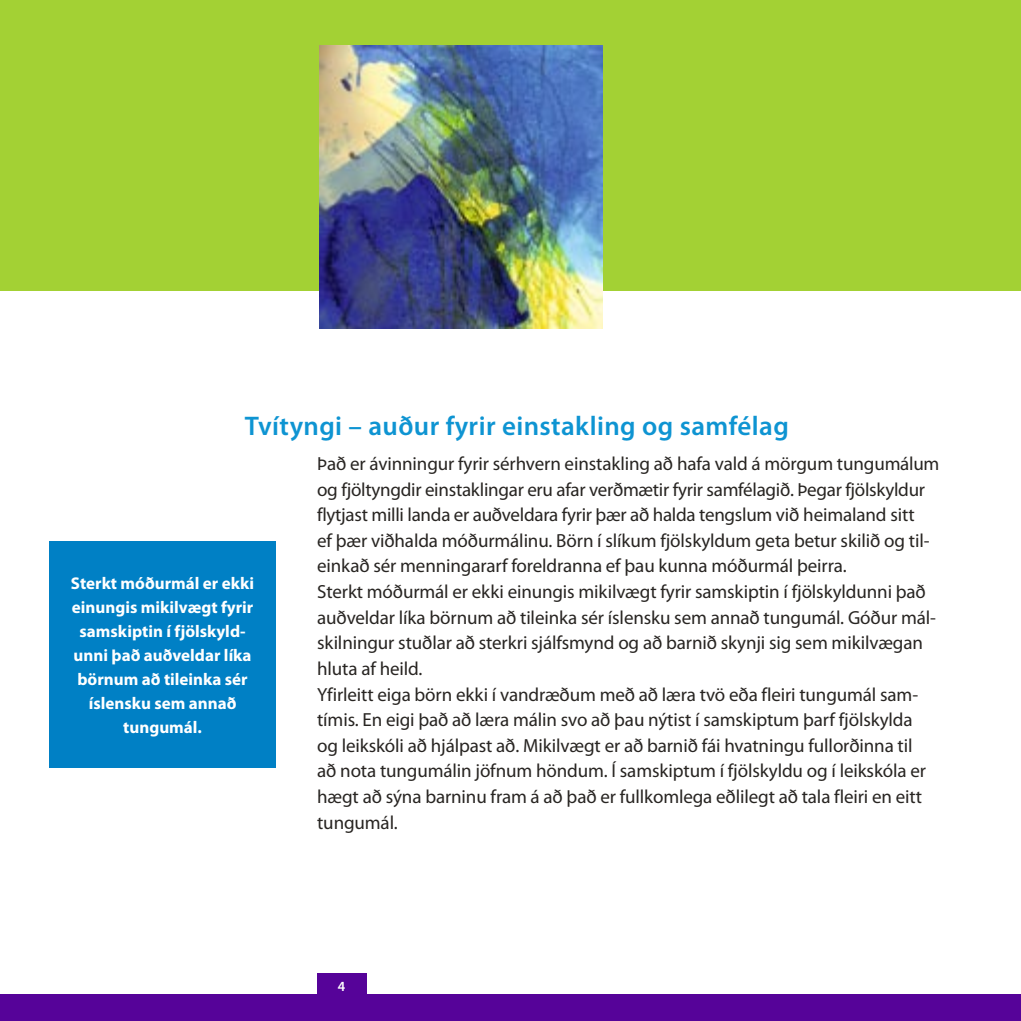
<style>
.page{position:relative;width:1021px;height:1021px;background:#fff}
.page>*{position:absolute;margin:0;border:0;box-sizing:border-box;transform-origin:0 0}
.t1{font:600 27px "Myriad Pro";letter-spacing:.015em;color:#0e94d2}
.t2{font:19px/25.6px "Myriad Pro";letter-spacing:-.005em;color:#282522}
.t3{font:700 17px/24px "Myriad Pro";color:#fff;text-align:center}
.t4{font:600 14px "Myriad Pro";color:#fff}
</style>
<div class="page">
<div style="left:49px;top:541px;width:227px;height:226px;background:#0080c5"></div>
<div style="left:0;top:0;width:1020px;height:291px;background:#a3d134"></div>
<div style="left:317px;top:973px;width:49px;height:46px;background:#560399"></div>
<div style="left:0;top:994px;width:1020px;height:26px;background:#560399"></div>
<img style="left:319px;top:45px;width:283px;height:284px">
<h1 class="t1" style="left:245px;top:411px;width:545px">Tvítyngi – auður fyrir einstakling og samfélag</h1>
<p class="t3" style="left:71px;top:571px;width:185px">Sterkt móðurmál er ekki einungis mikilvægt fyrir samskiptin í fjölskyld&shy;unni það auðveldar líka börnum að tileinka sér íslensku sem annað tungumál.</p>
<p class="t2" style="left:317px;top:451px;width:623px">Það er ávinningur fyrir sérhvern einstakling að hafa vald á mörgum tungumálum og fjöltyngdir einstaklingar eru afar verðmætir fyrir samfélagið. Þegar fjölskyldur flytjast milli landa er auðveldara fyrir þær að halda tengslum við heimaland sitt<br>ef þær viðhalda móðurmálinu. Börn í slíkum fjölskyldum geta betur skilið og til&shy;einkað sér menningararf foreldranna ef þau kunna móðurmál þeirra.<br>Sterkt móðurmál er ekki einungis mikilvægt fyrir samskiptin í fjölskyldunni það auðveldar líka börnum að tileinka sér íslensku sem annað tungumál. Góður mál&shy;skilningur stuðlar að sterkri sjálfsmynd og að barnið skynji sig sem mikilvægan hluta af heild.<br>Yfirleitt eiga börn ekki í vandræðum með að læra tvö eða fleiri tungumál sam&shy;tímis. En eigi það að læra málin svo að þau nýtist í samskiptum þarf fjölskylda<br>og leikskóli að hjálpast að. Mikilvægt er að barnið fái hvatningu fullorðinna til<br>að nota tungumálin jöfnum höndum. Í samskiptum í fjölskyldu og í leikskóla er hægt að sýna barninu fram á að það er fullkomlega eðlilegt að tala fleiri en eitt tungumál.</p>
<p class="t4" style="left:338px;top:978px;width:9px">4</p>
</div>
